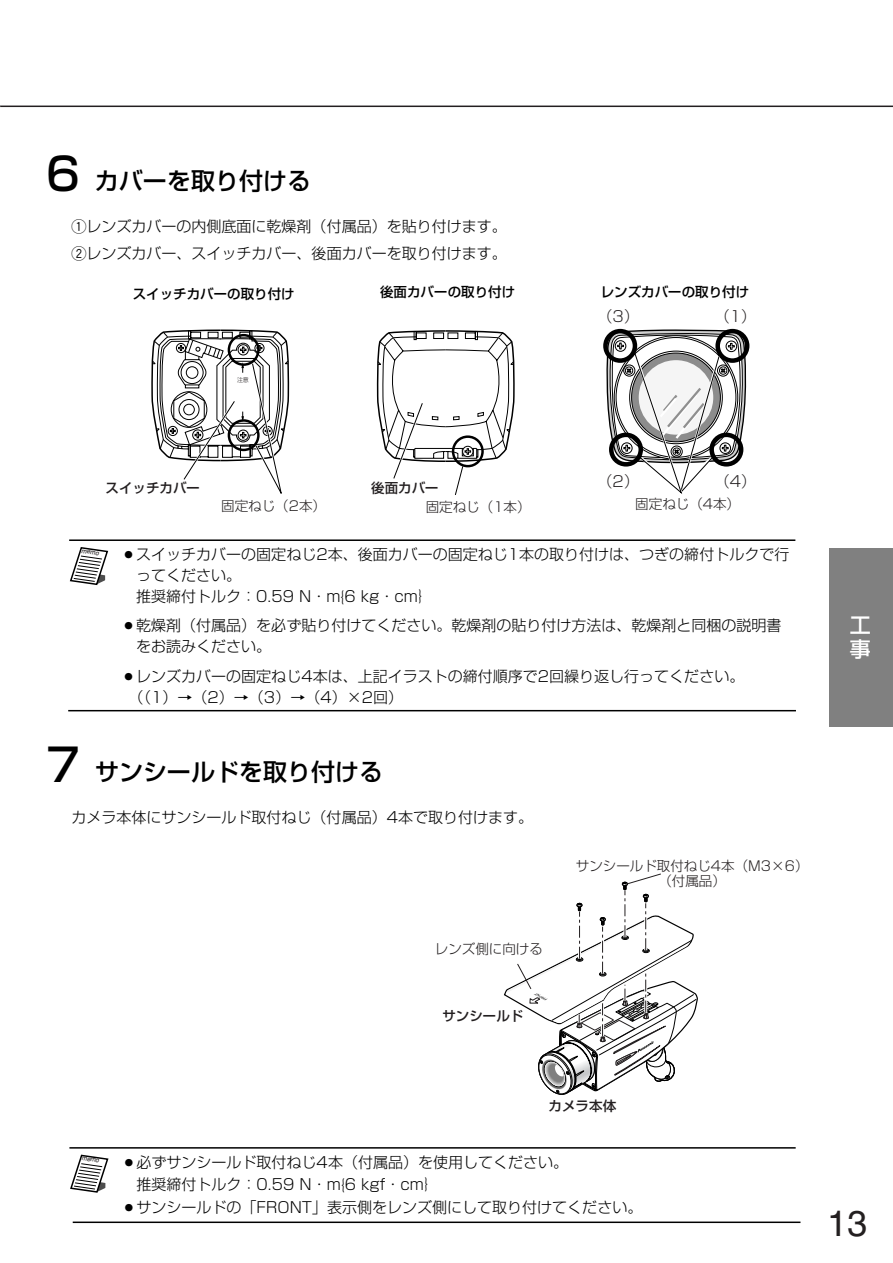
<style>
.page{position:relative;width:893px;height:1263px;background:#fff}
.page>*{position:absolute;margin:0;border:0;box-sizing:border-box;transform-origin:0 0}
.t1{font:36px "Helvetica";color:#231f20}
.t2{font:500 24px "Shin Go";color:#000}
.t3{font:500 21px/24px "Shin Go";color:#fff}
.t4{font:300 15px/21px "Shin Go";color:#000}
.t5{font:300 15px "Shin Go";color:#231f20}
.t6{font:300 13.5px/15px "Shin Go";color:#231f20;text-align:center}
.t7{font:500 13.5px "Shin Go";color:#000}
.t8{font:500 13.5px "Shin Go";color:#231f20}
.t9{font:italic 500 6px "Shin Go";color:#231f20;scale:.91 1}
.t10{font:300 6px "Shin Go";color:#231f20}
.t11{font:italic 3.3px "Helvetica";color:#000;scale:1.13 1}
.s1{font-size:45px}
.s2{font-family:"Gth Hround";font-weight:400}
</style>
<div class="page">
<hr style="left:0;top:106px;width:892px;height:1px;background:#231f20">
<div style="left:829px;top:548px;width:63px;height:178px;background:#808080"></div>
<svg style="left:70px;top:547px;width:39px;height:38px"></svg>
<hr style="left:69px;top:539px;width:726px;height:2px;background:#000">
<hr style="left:68px;top:710px;width:728px;height:1px;background:#000">
<svg style="left:151px;top:329px;width:364px;height:166px"></svg>
<svg style="left:603px;top:328px;width:147px;height:166px"></svg>
<svg style="left:70px;top:1154px;width:39px;height:39px"></svg>
<hr style="left:69px;top:1147px;width:726px;height:2px;background:#000">
<hr style="left:73px;top:1222px;width:727px;height:1px;background:#000">
<svg style="left:504px;top:873px;width:194px;height:222px"></svg>
<h2 class="t2" style="left:46px;top:172px;width:266px"><span class="s1">6</span> カバーを取り付ける</h2>
<p class="t4" style="left:71px;top:214px;width:437px;line-height:27.8px"><span class="s2">q</span>レンズカバーの内側底面に乾燥剤（付属品）を貼り付けます。<span class="s2">w</span>レンズカバー、スイッチカバー、後面カバーを取り付けます。</p>
<p class="t7" style="left:133px;top:289px;width:164px">スイッチカバーの取り付け</p>
<p class="t7" style="left:380px;top:287px;width:137px">後面カバーの取り付け</p>
<p class="t10" style="left:237px;top:378px;width:13px">注意</p>
<p class="t7" style="left:600px;top:287px;width:150px">レンズカバーの取り付け</p>
<p class="t5" style="left:597px;top:311px;width:43px">（3）</p>
<p class="t5" style="left:714px;top:311px;width:43px">（1）</p>
<p class="t8" style="left:105px;top:483px;width:96px">スイッチカバー</p>
<p class="t8" style="left:371px;top:483px;width:69px">後面カバー</p>
<p class="t6" style="left:221px;top:500px;width:106px">固定ねじ（2本）</p>
<p class="t6" style="left:426px;top:501px;width:106px">固定ねじ（1本）</p>
<p class="t5" style="left:597px;top:476px;width:43px">（2）</p>
<p class="t5" style="left:714px;top:476px;width:43px">（4）</p>
<p class="t6" style="left:635px;top:499px;width:106px">固定ねじ（4本）</p>
<p class="t9" style="left:82px;top:548px;width:21px;rotate:8deg">memo</p>
<p class="t4" style="left:136px;top:546px;width:654px;text-indent:-15px">○スイッチカバーの固定ねじ2本、後面カバーの固定ねじ1本の取り付けは、つぎの締付トルクで行ってください。<br>推奨締付トルク：0.59 N・m{6 kg・cm｝</p>
<p class="t4" style="left:136px;top:617px;width:647px;text-indent:-15px">○乾燥剤（付属品）を必ず貼り付けてください。乾燥剤の貼り付け方法は、乾燥剤と同梱の説明書をお読みください。</p>
<p class="t4" style="left:129px;top:668px;width:617px;text-indent:-7px">○レンズカバーの固定ねじ4本は、上記イラストの締付順序で2回繰り返し行ってください。（（1）→（2）→（3）→（4）×2回）</p>
<h2 class="t2" style="left:46px;top:763px;width:339px"><span class="s1">7</span> サンシールドを取り付ける</h2>
<p class="t4" style="left:71px;top:809px;width:463px">カメラ本体にサンシールド取付ねじ（付属品）4本で取り付けます。</p>
<p class="t6" style="left:435px;top:943px;width:110px">レンズ側に向ける</p>
<p class="t8" style="left:442px;top:1011px;width:83px">サンシールド</p>
<p class="t11" style="left:546px;top:1001px;width:13px;rotate:-151deg">FRONT</p>
<p class="t6" style="left:576px;top:860px;width:234px">サンシールド取付ねじ4本（M3×6）（付属品）</p>
<p class="t9" style="left:82px;top:1156px;width:21px;rotate:8deg">memo</p>
<p class="t8" style="left:548px;top:1101px;width:69px">カメラ本体</p>
<p class="t4" style="left:136px;top:1153px;width:433px;line-height:22.5px;text-indent:-15px">○必ずサンシールド取付ねじ4本（付属品）を使用してください。推奨締付トルク：0.59 N・m{6 kgf・cm｝</p>
<p class="t4" style="left:121px;top:1199px;width:522px">○サンシールドの「FRONT」表示側をレンズ側にして取り付けてください。</p>
<h3 class="t3" style="left:849px;top:615px;width:22px">工事</h3>
<h1 class="t1" style="left:827px;top:1211px;width:42px">13</h1>
</div>
